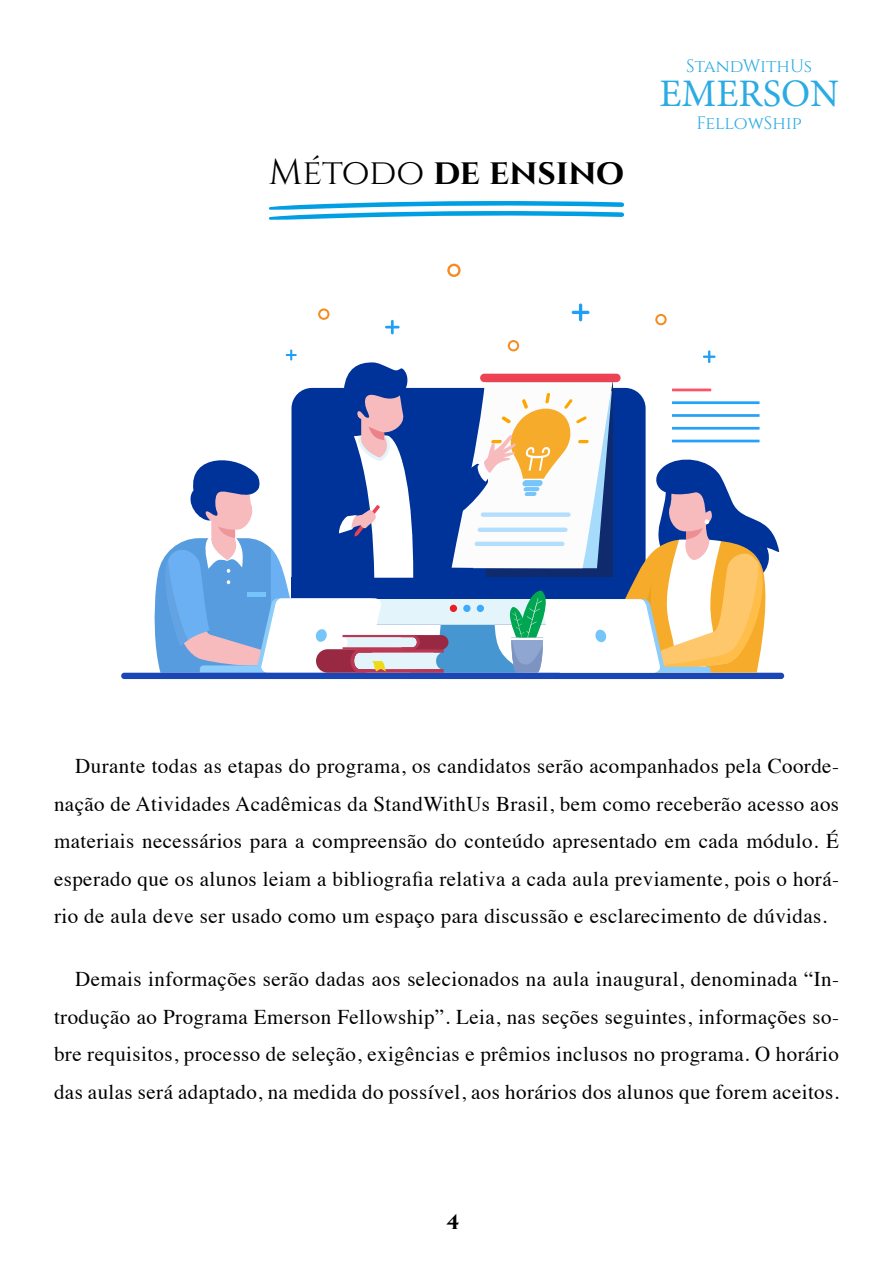
<style>
.page{position:relative;width:893px;height:1263px;background:#fff}
.page>*{position:absolute;margin:0;border:0;box-sizing:border-box;transform-origin:0 0}
.t1{font:39px "Minion Pro";color:#2babe2}
.t2{font:700 36px "Cinzel";letter-spacing:-.005em;color:#000}
.t3{font:21px/37.5px "Times";letter-spacing:.02em;color:#000;text-align:justify}
.t4{font:700 21px "Cinzel";color:#000}
.t5{font:18px "Cinzel";color:#2babe2}
.s1{font-weight:400}
</style>
<div class="page">
<svg style="left:268px;top:201px;width:356px;height:19px"></svg>
<div style="left:121px;top:673px;width:663px;height:6px;background:#1a47b5;border-radius:3px"></div>
<hr style="left:579px;top:303px;width:3px;height:18px;background:#219ef7;border-radius:2px">
<hr style="left:572px;top:311px;width:17px;height:3px;background:#219ef7;border-radius:2px">
<hr style="left:391px;top:320px;width:3px;height:14px;background:#219ef7">
<svg style="left:385px;top:326px;width:15px;height:2px"></svg>
<svg style="left:447px;top:264px;width:14px;height:13px"></svg>
<svg style="left:655px;top:314px;width:12px;height:11px"></svg>
<svg style="left:318px;top:308px;width:11px;height:12px"></svg>
<svg style="left:154px;top:340px;width:625px;height:333px"></svg>
<p class="t5" style="left:686px;top:55px;width:127px">StandWithUs</p>
<h1 class="t1" style="left:659px;top:67px;width:181px">EMERSON</h1>
<h2 class="t2" style="left:269px;top:150px;width:357px"><span class="s1">Método</span> DE ENSINO</h2>
<p class="t5" style="left:696px;top:113px;width:107px">FellowShip</p>
<p class="t3" style="left:54px;top:745px;width:787px;text-indent:21px">Durante todas as etapas do programa, os candidatos serão acompanhados pela Coorde&shy;nação de Atividades Acadêmicas da StandWithUs Brasil, bem como receberão acesso aos materiais necessários para a compreensão do conteúdo apresentado em cada módulo. É esperado que os alunos leiam a bibliografia relativa a cada aula previamente, pois o horá&shy;rio de aula deve ser usado como um espaço para discussão e esclarecimento de dúvidas.</p>
<p class="t3" style="left:54px;top:959px;width:787px;text-indent:21px">Demais informações serão dadas aos selecionados na aula inaugural, denominada “In&shy;trodução ao Programa Emerson Fellowship”. Leia, nas seções seguintes, informações so&shy;bre requisitos, processo de seleção, exigências e prêmios inclusos no programa. O horário das aulas será adaptado, na medida do possível, aos horários dos alunos que forem aceitos.</p>
<p class="t4" style="left:446px;top:1210px;width:14px">4</p>
</div>
